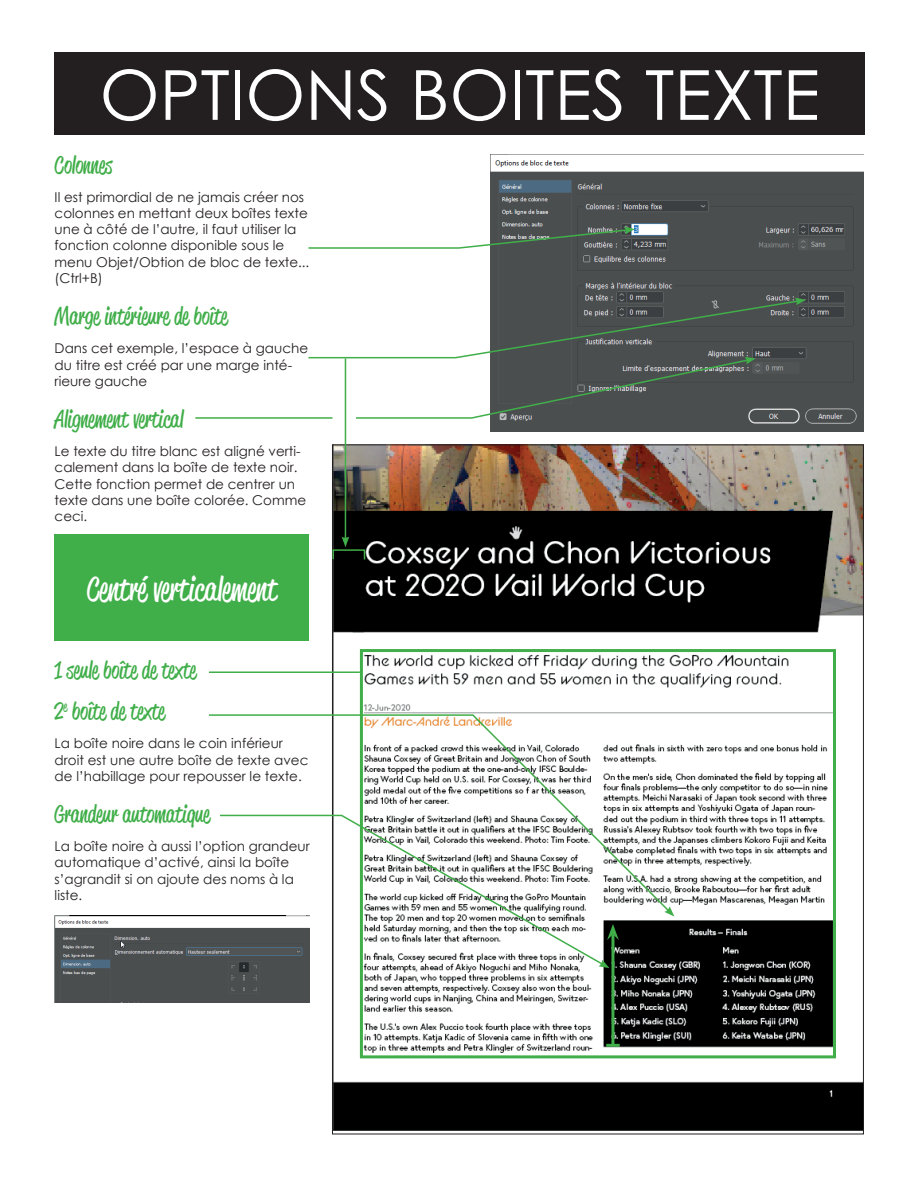
<style>
.page{position:relative;width:918px;height:1188px;background:#fff}
.page>*{position:absolute;margin:0;border:0;box-sizing:border-box;transform-origin:0 0}
.t1{font:69px "Century Gothic";color:#fff}
.t2{font:33px "Reklame Script";color:#fff}
.t3{font:24px/41.5px "Reklame Script";color:#40ae49}
.t4{font:13.5px/16.2px "Century Gothic";color:#231f20}
</style>
<div class="page">
<img style="left:55px;top:915px;width:255px;height:87px">
<div style="left:55px;top:53px;width:810px;height:82px;background:#231f20"></div>
<svg style="left:332px;top:444px;width:532px;height:691px"></svg>
<div style="left:360px;top:649px;width:476px;height:409px;border:3px solid #40ae49"></div>
<img style="left:490px;top:155px;width:373px;height:277px">
<svg style="left:308px;top:226px;width:327px;height:23px"></svg>
<hr style="left:345px;top:358px;width:1px;height:181px;background:#40ae49">
<svg style="left:342px;top:537px;width:7px;height:10px"></svg>
<div style="left:332px;top:549px;width:33px;height:11px;border:2px solid #40ae49"></div>
<div style="left:55px;top:534px;width:254px;height:107px;background:#40ae49"></div>
<hr style="left:195px;top:417px;width:137px;height:2px;background:#40ae49">
<svg style="left:307px;top:298px;width:499px;height:121px"></svg>
<hr style="left:209px;top:671px;width:151px;height:2px;background:#40ae49">
<svg style="left:209px;top:714px;width:462px;height:199px"></svg>
<svg style="left:664px;top:906px;width:10px;height:11px"></svg>
<hr style="left:611px;top:934px;width:3px;height:111px;background:#40ae49">
<hr style="left:606px;top:1044px;width:14px;height:3px;background:#40ae49">
<svg style="left:607px;top:924px;width:12px;height:16px"></svg>
<svg style="left:219px;top:814px;width:385px;height:152px"></svg>
<svg style="left:598px;top:960px;width:12px;height:8px"></svg>
<h1 class="t1" style="left:100px;top:47px;width:722px">OPTIONS BOITES TEXTE</h1>
<h3 class="t3" style="left:55px;top:144px;width:59px">Colonnes</h3>
<p class="t4" style="left:55px;top:189px;width:256px">Il est primordial de ne jamais créer nos colonnes en mettant deux boîtes texte une à côté de l’autre, il faut utiliser la fonction colonne disponible sous le menu Objet/Obtion de bloc de texte... (Ctrl+B)</p>
<h3 class="t3" style="left:55px;top:295px;width:174px">Marge intérieure de boîte</h3>
<p class="t4" style="left:55px;top:340px;width:255px">Dans cet exemple, l’espace à gauche du titre est créé par une marge inté&shy;rieure gauche</p>
<h3 class="t3" style="left:55px;top:398px;width:130px">Alignement vertical</h3>
<p class="t4" style="left:55px;top:443px;width:253px">Le texte du titre blanc est aligné verti&shy;calement dans la boîte de texte noir.<br>Cette fonction permet de centrer un texte dans une boîte colorée. Comme ceci.</p>
<h2 class="t2" style="left:87px;top:566px;width:192px">Centré verticalement</h2>
<h3 class="t3" style="left:55px;top:649px;width:143px">1 seule boîte de texte<br>2<sup>e</sup> boîte de texte</h3>
<p class="t4" style="left:55px;top:735px;width:255px">La boîte noire dans le coin inférieur droit est une autre boîte de texte avec de l’habillage pour repousser le texte.</p>
<h3 class="t3" style="left:55px;top:793px;width:157px">Grandeur automatique</h3>
<p class="t4" style="left:55px;top:838px;width:257px">La boîte noire à aussi l’option grandeur automatique d’activé, ainsi la boîte s’agrandit si on ajoute des noms à la liste.</p>
</div>
